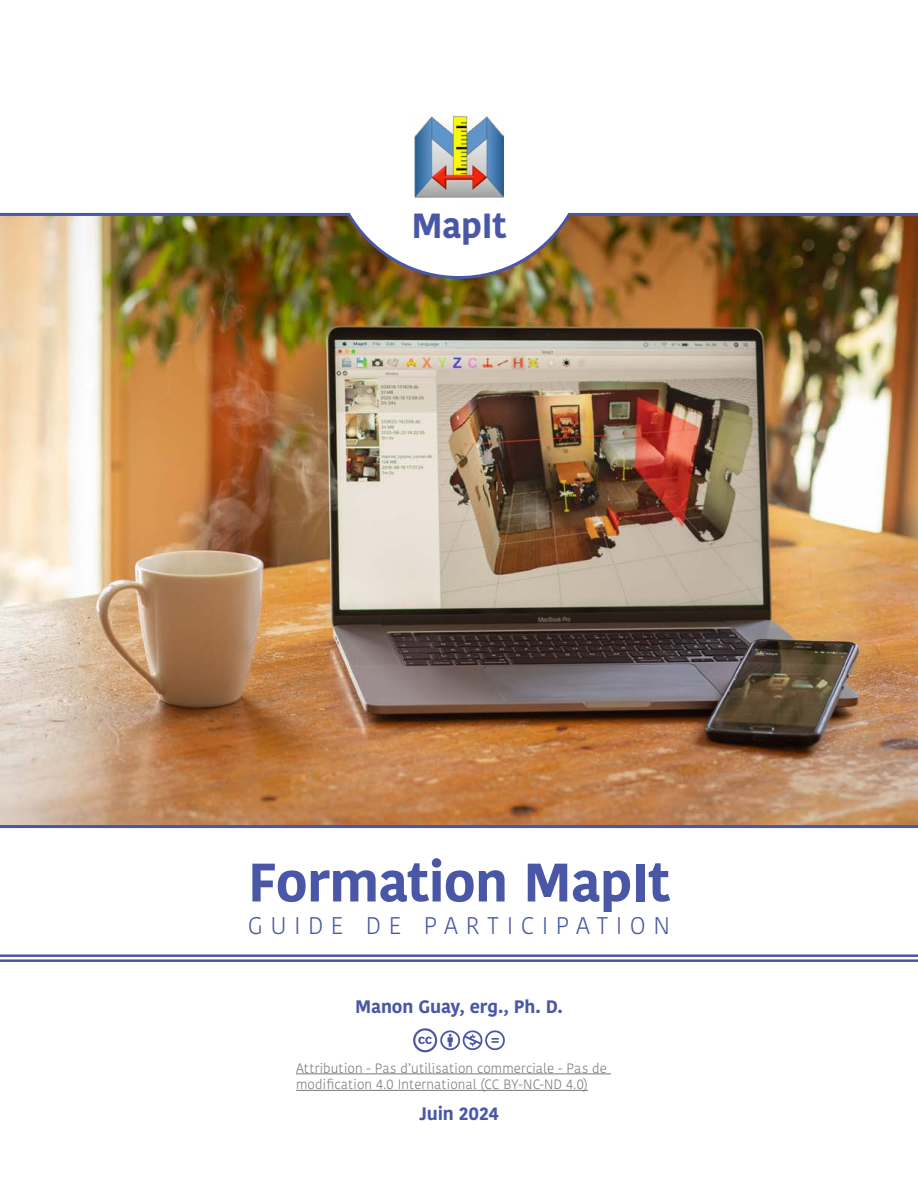
<style>
.page{position:relative;width:918px;height:1188px;background:#fff}
.page>*{position:absolute;margin:0;border:0;box-sizing:border-box;transform-origin:0 0}
.t1{font:700 54px "Kohinoor Devanagari";letter-spacing:-.015em;color:#4a57a6}
.t2{font:700 34.8px "Kohinoor Devanagari";letter-spacing:-.01em;color:#4a57a6}
.t3{font:300 24px "Kohinoor Devanagari";letter-spacing:.315em;color:#4a57a6}
.t4{font:700 18px "Kohinoor Devanagari";letter-spacing:-.01em;color:#4a57a6}
.t5{font:300 13.5px/16.5px "Kohinoor Devanagari";letter-spacing:.005em;color:#787878}
</style>
<div class="page">
<img style="left:415px;top:116px;width:88px;height:82px">
<img style="left:0;top:212px;width:918px;height:617px">
<hr style="left:0;top:954px;width:918px;height:3px;background:#4a57a6">
<hr style="left:0;top:959px;width:918px;height:3px;background:#4a57a6">
<svg style="left:413px;top:1028px;width:92px;height:24px"></svg>
<hr style="left:296px;top:1074px;width:315px;height:1px;background:#787878">
<hr style="left:296px;top:1090px;width:292px;height:1px;background:#787878">
<h2 class="t2" style="left:411px;top:195px;width:97px">MapIt</h2>
<h1 class="t1" style="left:248px;top:834px;width:423px">Formation MapIt</h1>
<h3 class="t3" style="left:248px;top:912px;width:424px">GUIDE DE PARTICIPATION</h3>
<h3 class="t4" style="left:355px;top:991px;width:209px">Manon Guay, erg., Ph. D.</h3>
<p class="t5" style="left:296px;top:1060px;width:312px">Attribution - Pas d’utilisation commerciale - Pas de modification 4.0 International (CC BY-NC-ND 4.0)</p>
<h3 class="t4" style="left:419px;top:1098px;width:81px">Juin 2024</h3>
</div>
